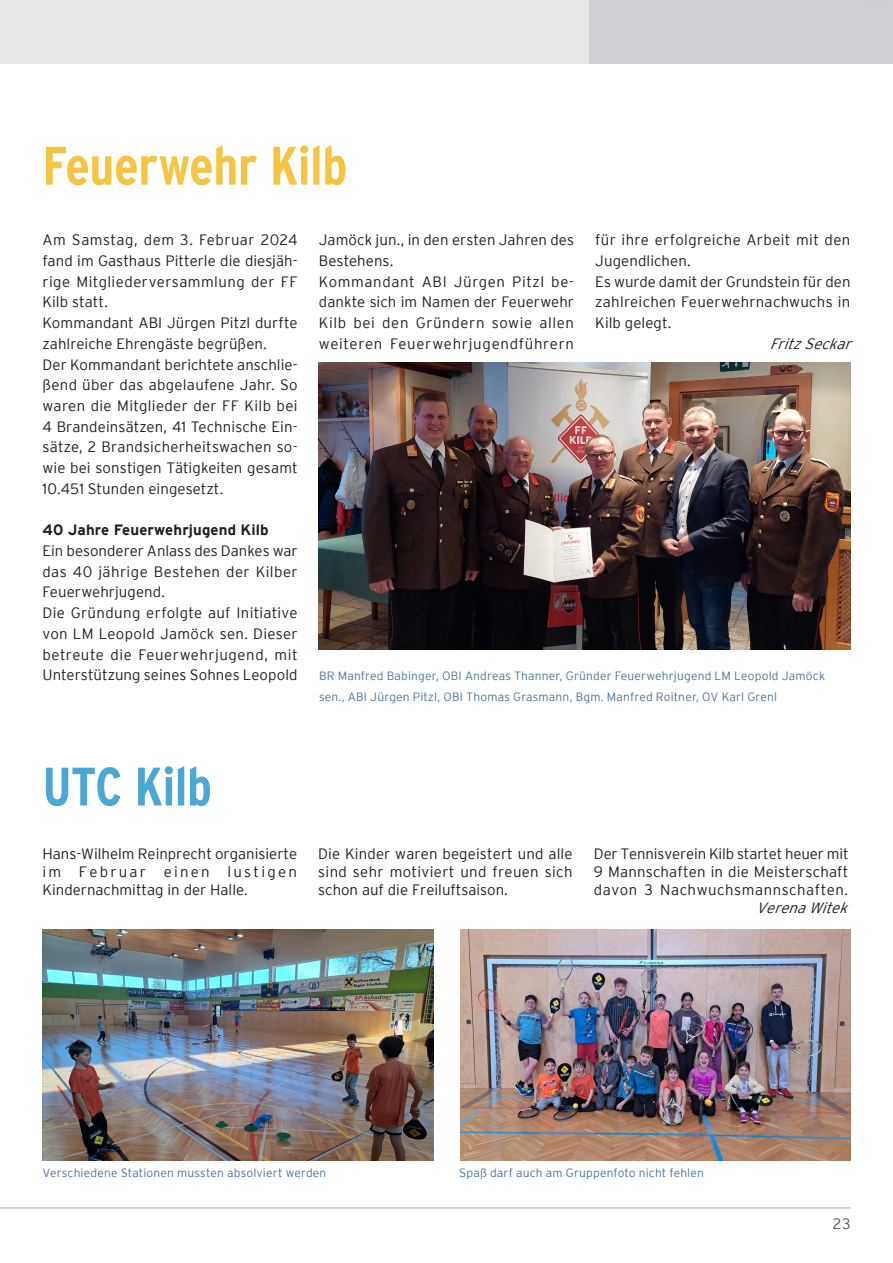
<style>
.page{position:relative;width:893px;height:1263px;background:#fff}
.page>*{position:absolute;margin:0;border:0;box-sizing:border-box;transform-origin:0 0}
.t1{font:700 condensed 54px "Interstate";letter-spacing:-.01em;color:#f5c542}
.t2{font:700 condensed 54px "Interstate";letter-spacing:-.01em;color:#4ba8d4}
.t3{font:300 15px/20.7px "Interstate";letter-spacing:.01em;color:#231f20}
.t4{font:300 15px/20.7px "Interstate";letter-spacing:.035em;color:#231f20}
.t5{font:700 15px "Interstate";letter-spacing:.005em;color:#231f20}
.t6{font:italic 300 15px "Interstate";color:#231f20}
.t7{font:300 15px "Interstate";color:#57585a}
.t8{font:300 12px/20.7px "Interstate";letter-spacing:.015em;color:#4c759f}
</style>
<div class="page">
<div style="left:0;top:0;width:893px;height:64px;background:linear-gradient(to right,#eeeff1,#cecfd2)"></div>
<hr style="left:0;top:1208px;width:850px;height:1px;background:#a8a9ad">
<img style="left:319px;top:362px;width:531px;height:287px">
<img style="left:43px;top:930px;width:391px;height:231px">
<img style="left:460px;top:930px;width:390px;height:231px">
<h1 class="t1" style="left:43px;top:135px;width:306px">Feuerwehr Kilb</h1>
<p class="t3" style="left:43px;top:229px;width:257px">Am Samstag, dem 3. Februar 2024 fand im Gasthaus Pitterle die diesjäh&shy;rige Mitgliederversammlung der FF Kilb statt.<br>Kommandant ABI Jürgen Pitzl durfte zahlreiche Ehrengäste begrüßen.<br>Der Kommandant berichtete anschlie&shy;ßend über das abgelaufene Jahr. So waren die Mitglieder der FF Kilb bei 4 Brandeinsätzen, 41 Technische Ein&shy;sätze, 2 Brandsicherheitswachen so&shy;wie bei sonstigen Tätigkeiten gesamt 10.451 Stunden eingesetzt.</p>
<p class="t5" style="left:43px;top:522px;width:227px">40 Jahre Feuerwehrjugend Kilb</p>
<p class="t3" style="left:43px;top:540px;width:257px">Ein besonderer Anlass des Dankes war das 40 jährige Bestehen der Kilber Feuerwehrjugend.<br>Die Gründung erfolgte auf Initiative von LM Leopold Jamöck sen. Dieser betreute die Feuerwehrjugend, mit Unterstützung seines Sohnes Leopold</p>
<p class="t4" style="left:319px;top:229px;width:257px">Jamöck jun., in den ersten Jahren des<br>Bestehens.<br>Kommandant ABI Jürgen Pitzl be&shy;dankte sich im Namen der Feuerwehr<br>Kilb bei den Gründern sowie allen weiteren Feuerwehrjugendführern</p>
<p class="t3" style="left:595px;top:229px;width:257px">für ihre erfolgreiche Arbeit mit den<br>Jugendlichen.<br>Es wurde damit der Grundstein für den zahlreichen Feuerwehrnachwuchs in<br>Kilb gelegt.</p>
<p class="t6" style="left:770px;top:335px;width:88px">FritzSeckar</p>
<p class="t8" style="left:319px;top:666px;width:507px">BR Manfred Babinger, OBI Andreas Thanner, Gründer Feuerwehrjugend LM Leopold Jamöck sen., ABI Jürgen Pitzl, OBI Thomas Grasmann, Bgm. Manfred Roitner, OV Karl Grenl</p>
<h1 class="t2" style="left:43px;top:756px;width:171px">UTC Kilb</h1>
<p class="t3" style="left:43px;top:844px;width:256px;line-height:18px;text-align:justify">Hans-Wilhelm Reinprecht organisierte im Februar einen lustigen Kindernachmittag in der Halle.</p>
<p class="t3" style="left:318px;top:844px;width:256px;line-height:18px;text-align:justify">Die Kinder waren begeistert und alle sind sehr motiviert und freuen sich schon auf die Freiluftsaison.</p>
<p class="t3" style="left:594px;top:844px;width:256px;line-height:18px;text-align:justify">Der Tennisverein Kilb startet heuer mit 9 Mannschaften in die Meisterschaft davon 3 Nachwuchsmannschaften.</p>
<p class="t6" style="left:756px;top:899px;width:98px">VerenaWitek</p>
<p class="t8" style="left:43px;top:1163px;width:285px">Verschiedene Stationen mussten absolviert werden</p>
<p class="t8" style="left:459px;top:1163px;width:246px">Spaß darf auch am Gruppenfoto nicht fehlen</p>
<p class="t7" style="left:833px;top:1215px;width:19px">23</p>
</div>
